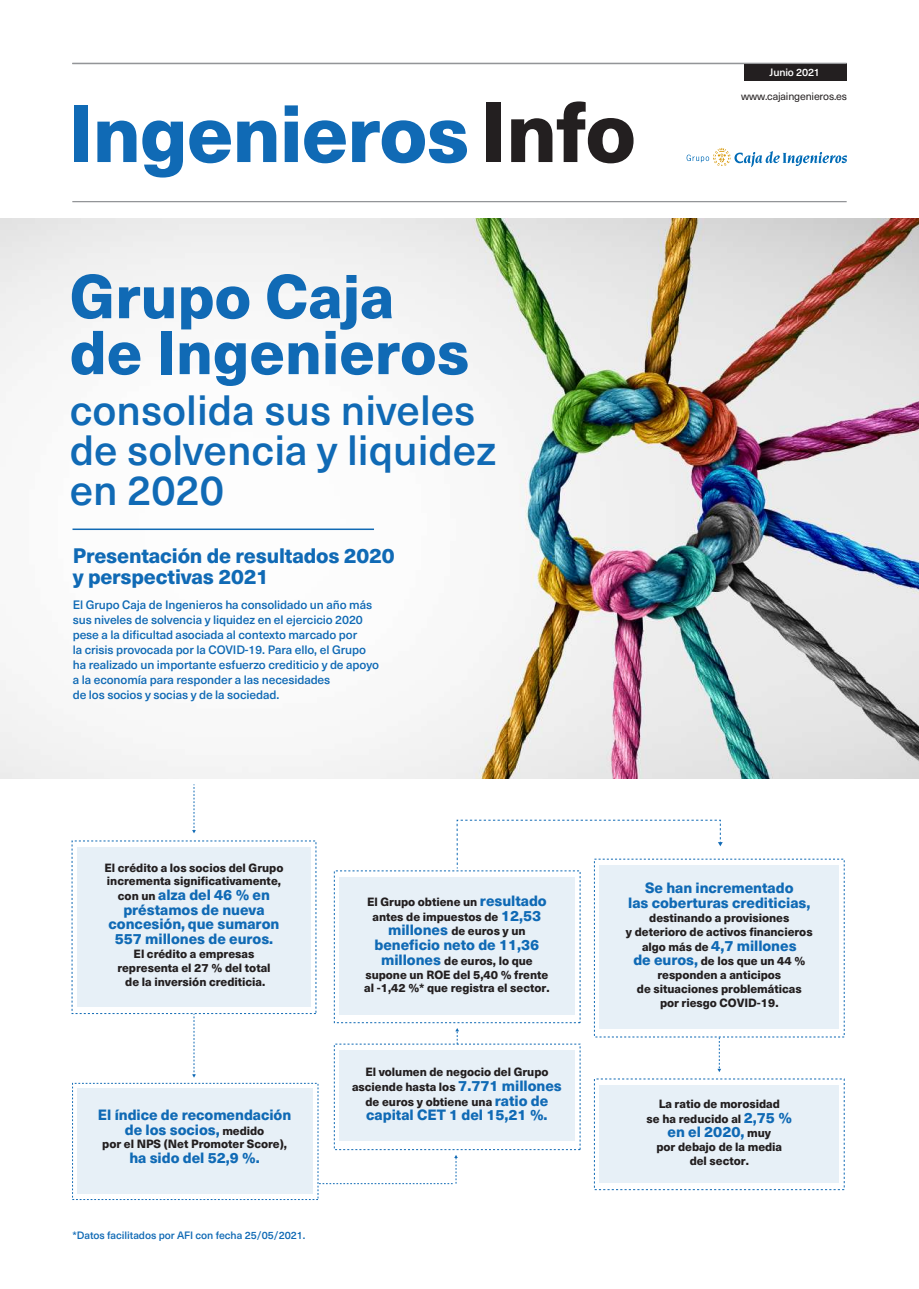
<style>
.page{position:relative;width:919px;height:1289px;background:#fff}
.page>*{position:absolute;margin:0;border:0;box-sizing:border-box;transform-origin:0 0}
.t1{font:800 79.5px "Neue Haas Unica";letter-spacing:-.01em;color:#106ab5}
.t2{font:800 60.75px/55.9px "Neue Haas Unica";color:#106ab5}
.t3{font:500 41.55px/40.2px "Neue Haas Unica";color:#106ab5}
.t4{font:800 20.55px/21px "Neue Haas Unica";letter-spacing:-.01em;color:#106ab5}
.t5{font:800 14.7px/14.7px "Neue Haas Unica";letter-spacing:-.005em;color:#106ab5;text-align:center}
.t6{font:500 12px/15px "Neue Haas Unica";letter-spacing:-.01em;color:#106ab5}
.t7{font:800 11.7px/14px "Neue Haas Unica";letter-spacing:-.005em;color:#231f20;text-align:center}
.t8{font:500 10.5px "Neue Haas Unica";letter-spacing:-.005em;color:#106ab5}
.t9{font:10.5px "Neue Haas Unica";letter-spacing:-.015em;color:#231f20}
.t10{font:500 10.5px "Neue Haas Unica";letter-spacing:-.015em;color:#fff}
.s1{font-size:84px;color:#231f20}
.s2{font-size:11.7px;color:#231f20}
.s3{font-size:14.7px;color:#106ab5}
</style>
<div class="page">
<img style="left:0;top:219px;width:918px;height:559px">
<hr style="left:72px;top:201px;width:774px;height:1px;background:#939598">
<div style="left:77px;top:847px;width:233px;height:160px;background:#e7f0f7"></div>
<div style="left:77px;top:1088px;width:235px;height:105px;background:#e7f0f7"></div>
<div style="left:339px;top:877px;width:235px;height:138px;background:#e7f0f7"></div>
<div style="left:599px;top:865px;width:239px;height:164px;background:#e7f0f7"></div>
<div style="left:599px;top:1085px;width:239px;height:97px;background:#e7f0f7"></div>
<div style="left:339px;top:1050px;width:235px;height:91px;background:#e7f0f7"></div>
<svg style="left:192px;top:784px;width:4px;height:49px"></svg>
<svg style="left:192px;top:1013px;width:4px;height:64px"></svg>
<svg style="left:456px;top:819px;width:266px;height:49px"></svg>
<svg style="left:455px;top:1028px;width:4px;height:16px"></svg>
<svg style="left:319px;top:1155px;width:139px;height:29px"></svg>
<svg style="left:717px;top:1037px;width:4px;height:35px"></svg>
<hr style="left:72px;top:528px;width:302px;height:2px;background:#116ab4">
<div style="left:744px;top:63px;width:102px;height:18px;background:#231f20"></div>
<hr style="left:72px;top:63px;width:774px;height:1px;background:#939598">
<svg style="left:686px;top:148px;width:161px;height:19px"></svg>
<h1 class="t1" style="left:68px;top:72px;width:570px">Ingenieros<span class="s1">Info</span></h1>
<h2 class="t2" style="left:70px;top:265px;width:401px">Grupo Caja de Ingenieros</h2>
<h3 class="t3" style="left:70px;top:387px;width:428px">consolida sus niveles de solvencia y liquidez en 2020</h3>
<h3 class="t4" style="left:73px;top:544px;width:323px">Presentación de resultados 2020 y perspectivas 2021</h3>
<p class="t6" style="left:73px;top:596px;width:308px">El Grupo Caja de Ingenieros ha consolidado un año más sus niveles de solvencia y liquidez en el ejercicio 2020 pese a la dificultad asociada al contexto marcado por<br>la crisis provocada por la COVID-19. Para ello, el Grupo ha realizado un importante esfuerzo crediticio y de apoyo a la economía para responder a las necesidades<br>de los socios y socias y de la sociedad.</p>
<p class="t10" style="left:769px;top:64px;width:52px">Junio 2021</p>
<p class="t9" style="left:741px;top:89px;width:107px">www.cajaingenieros.es</p>
<p class="t7" style="left:104px;top:859px;width:180px;text-align:left">El crédito a los socios del Grupo incrementa significativamente,</p>
<p class="t5" style="left:109px;top:886px;width:172px"><span class="s2">con un</span> alza del 46 % en préstamos de nueva concesión, que sumaron<br>557 millones de euros.</p>
<p class="t7" style="left:117px;top:946px;width:155px">El crédito a empresas representa el 27 % del total de la inversión crediticia.</p>
<p class="t5" style="left:98px;top:1106px;width:195px">El índice de recomendación de los socios, <span class="s2">medido</span></p>
<p class="t7" style="left:102px;top:1136px;width:186px">por el NPS (Net Promoter Score),</p>
<p class="t5" style="left:129px;top:1149px;width:132px">ha sido del 52,9 %.</p>
<p class="t8" style="left:73px;top:1227px;width:234px">*Datos facilitados por AFI con fecha 25/05/2021.</p>
<p class="t7" style="left:367px;top:893px;width:181px;line-height:14.7px">El Grupo obtiene un <span class="s3">resultado </span>antes de impuestos de <span class="s3">12,53 millones</span> de euros y un</p>
<p class="t5" style="left:374px;top:936px;width:166px">beneficio neto de 11,36</p>
<p class="t7" style="left:364px;top:952px;width:187px"><span class="s3">millones</span> de euros, lo que supone un ROE del 5,40 % frente al -1,42 %* que registra el sector.</p>
<p class="t7" style="left:352px;top:1064px;width:211px;line-height:14.7px">El volumen de negocio del Grupo asciende hasta los <span class="s3">7.771 millones </span>de euros y obtiene una <span class="s3">ratio de</span></p>
<p class="t5" style="left:366px;top:1106px;width:183px">capital CET 1 del 15,21 %.</p>
<p class="t5" style="left:628px;top:879px;width:184px">Se han incrementado<br>las coberturas crediticias,</p>
<p class="t7" style="left:626px;top:910px;width:188px">destinando a provisiones<br>y deterioro de activos financieros</p>
<p class="t5" style="left:642px;top:937px;width:156px"><span class="s2">algo más de</span> 4,7 millones</p>
<p class="t7" style="left:633px;top:953px;width:173px"><span class="s3">de euros,</span> de los que un 44 % responden a anticipos<br>de situaciones problemáticas por riesgo COVID-19.</p>
<p class="t7" style="left:646px;top:1095px;width:147px;line-height:14.7px">La ratio de morosidad<br>se ha reducido al <span class="s3">2,75 %</span></p>
<p class="t5" style="left:667px;top:1123px;width:105px">en el 2020, <span class="s2">muy</span></p>
<p class="t7" style="left:656px;top:1139px;width:127px">por debajo de la media del sector.</p>
</div>
